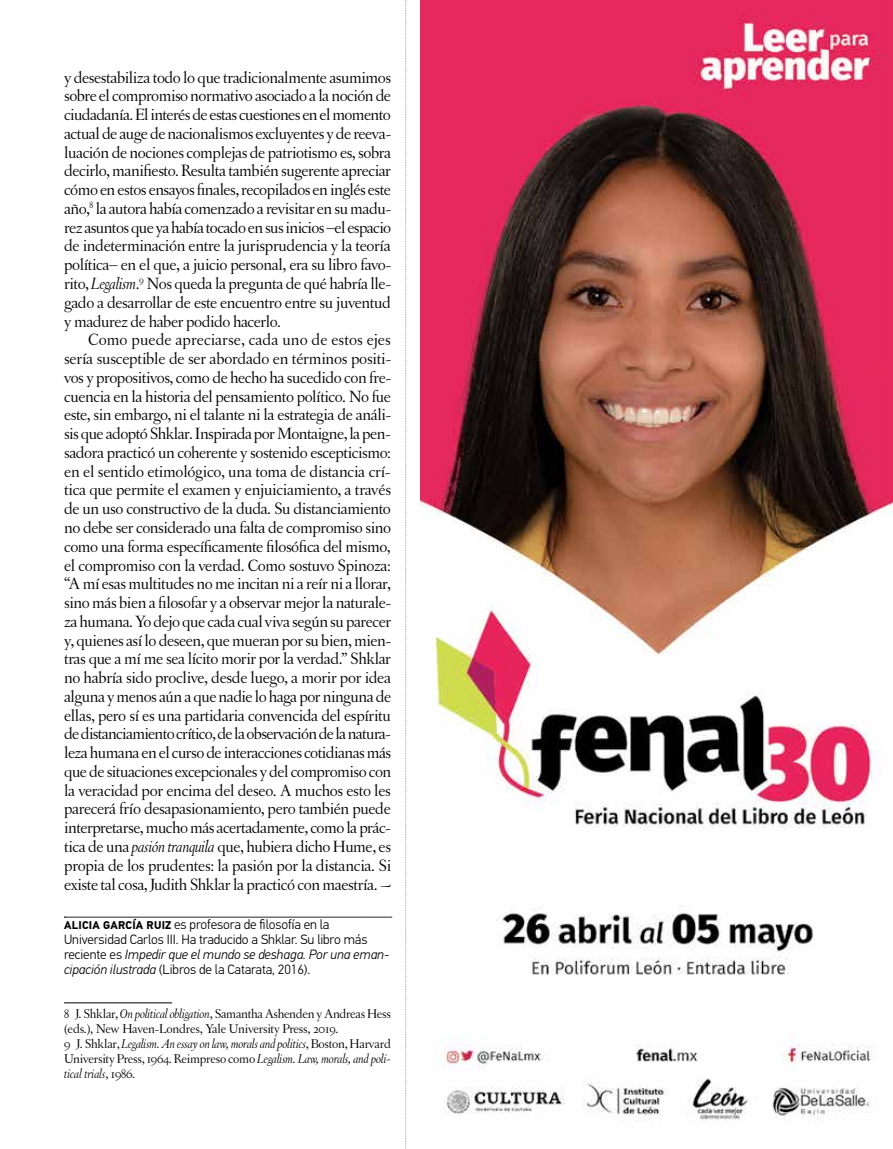
<style>
.page{position:relative;width:893px;height:1149px;background:#fff}
.page>*{position:absolute;margin:0;border:0;box-sizing:border-box;transform-origin:0 0}
.t1{font:17.25px/18.8px "Letras Oldstyle";letter-spacing:-.025em;color:#000;text-align:justify}
.t2{font:13.5px/15px "Letras Oldstyle";letter-spacing:-.015em;color:#000}
.t3{font:300 13.5px/15px "PF Din Text Pro";letter-spacing:-.005em;color:#000}
.s1{font-style:italic}
.s2{font-weight:700;font-size:11.25px}
</style>
<div class="page">
<svg style="left:405px;top:0;width:2px;height:1149px"></svg>
<svg style="left:64px;top:916px;width:328px;height:1px"></svg>
<hr style="left:64px;top:1002px;width:108px;height:1px;background:#000">
<img style="left:420px;top:0;width:473px;height:1122px">
<p class="t1" style="left:64px;top:68px;width:329px">y desestabiliza todo lo que tradicionalmente asumimos sobre el compromiso normativo asociado a la noción de ciudadanía. El interés de estas cuestiones en el momento actual de auge de nacionalismos excluyentes y de reeva&shy;luación de nociones complejas de patriotismo es, sobra decirlo, manifiesto. Resulta también sugerente apreciar cómo en estos ensayos finales, recopilados en inglés este año,<sup>8</sup> la autora había comenzado a revisitar en su madu&shy;rez asuntos que ya había tocado en sus inicios –el espacio de indeterminación entre la jurisprudencia y la teoría política– en el que, a juicio personal, era su libro favo&shy;rito, <span class="s1">Legalism</span>.<sup>9</sup> Nos queda la pregunta de qué habría lle&shy;gado a desarrollar de este encuentro entre su juventud y madurez de haber podido hacerlo.</p>
<p class="t1" style="left:64px;top:330px;width:329px;text-indent:24px">Como puede apreciarse, cada uno de estos ejes sería susceptible de ser abordado en términos positi&shy;vos y propositivos, como de hecho ha sucedido con fre&shy;cuencia en la historia del pensamiento político. No fue este, sin embargo, ni el talante ni la estrategia de análi&shy;sis que adoptó Shklar. Inspirada por Montaigne, la pen&shy;sadora practicó un coherente y sostenido escepticismo: en el sentido etimológico, una toma de distancia crí&shy;tica que permite el examen y enjuiciamiento, a través de un uso constructivo de la duda. Su distanciamiento no debe ser considerado una falta de compromiso sino como una forma específicamente filosófica del mismo, el compromiso con la verdad. Como sostuvo Spinoza: “A mí esas multitudes no me incitan ni a reír ni a llorar, sino más bien a filosofar y a observar mejor la naturale&shy;za humana. Yo dejo que cada cual viva según su parecer y, quienes así lo deseen, que mueran por su bien, mien&shy;tras que a mí me sea lícito morir por la verdad.” Shklar no habría sido proclive, desde luego, a morir por idea alguna y menos aún a que nadie lo haga por ninguna de ellas, pero sí es una partidaria convencida del espíritu de distanciamiento crítico, de la observación de la natura&shy;leza humana en el curso de interacciones cotidianas más que de situaciones excepcionales y del compromiso con la veracidad por encima del deseo. A muchos esto les parecerá frío desapasionamiento, pero también puede interpretarse, mucho más acertadamente, como la prác&shy;tica de una <span class="s1">pasión tranquila</span> que, hubiera dicho Hume, es propia de los prudentes: la pasión por la distancia. Si existe tal cosa, Judith Shklar la practicó con maestría. ~</p>
<p class="t3" style="left:64px;top:917px;width:327px"><span class="s2">ALICIA GARCÍA RUIZ</span> es profesora de filosofía en la Universidad Carlos III. Ha traducido a Shklar. Su libro más reciente es <span class="s1">Impedir que el mundo se deshaga. Por una eman&shy;cipación ilustrada</span> (Libros de la Catarata, 2016).</p>
<p class="t2" style="left:64px;top:1005px;width:328px">8 J. Shklar, <span class="s1">On political obligation</span>, Samantha Ashenden y Andreas Hess (eds.), New Haven-Londres, Yale University Press, 2019.<br>9 J. Shklar, <span class="s1">Legalism. An essay on law, morals and politics</span>, Boston, Harvard University Press, 1964. Reimpreso como <span class="s1">Legalism. Law, morals, and poli&shy;tical trials</span>, 1986.</p>
</div>
